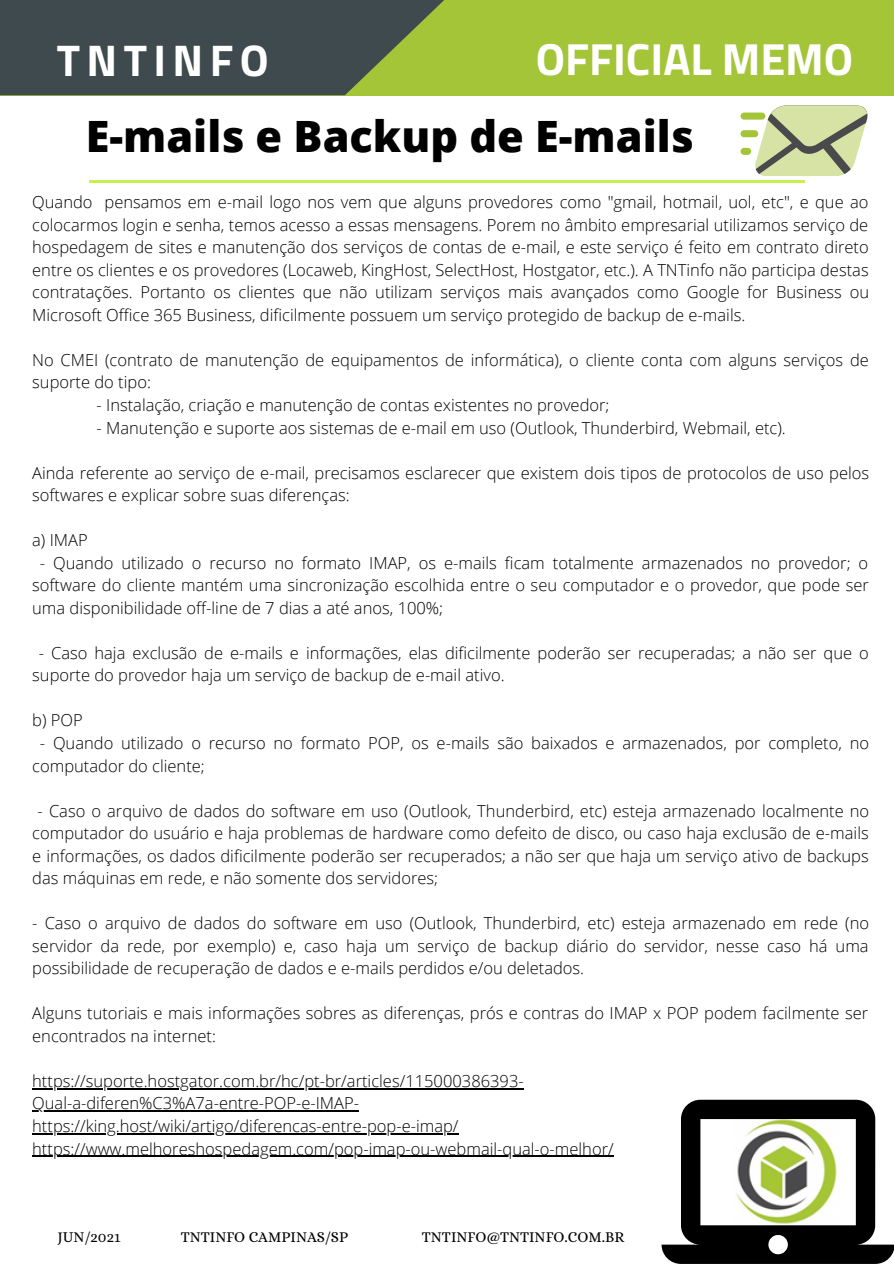
<style>
.page{position:relative;width:894px;height:1264px;background:#fff}
.page>*{position:absolute;margin:0;border:0;box-sizing:border-box;transform-origin:0 0}
.t1{font:700 45px "Titillium Web";color:#fff}
.t2{font:700 44.4px "Titillium Web";letter-spacing:.145em;color:#fff}
.t3{font:800 43.2px "Open Sans";color:#000}
.t4{font:300 16.5px/22.5px "Open Sans";color:#000}
.t5{font:15px "Alice";color:#000}
</style>
<div class="page">
<div style="left:0;top:0;width:893px;height:95px;background:#a4c538"></div>
<hr style="left:89px;top:180px;width:715px;height:3px;background:#c8ef4f">
<svg style="left:0;top:0;width:444px;height:95px;background:#49574a"></svg>
<svg style="left:661px;top:1099px;width:232px;height:164px"></svg>
<hr style="left:32px;top:1088px;width:491px;height:1px;background:#000">
<hr style="left:32px;top:1110px;width:327px;height:1px;background:#000">
<hr style="left:32px;top:1133px;width:426px;height:1px;background:#000">
<hr style="left:32px;top:1155px;width:581px;height:1px;background:#000">
<svg style="left:740px;top:105px;width:128px;height:71px"></svg>
<p class="t2" style="left:57px;top:25px;width:213px">TNTINFO</p>
<p class="t1" style="left:535px;top:24px;width:319px">OFFICIAL MEMO</p>
<p class="t3" style="left:86px;top:106px;width:609px">E-mails e Backup de E-mails</p>
<p class="t4" style="left:32px;top:190px;width:838px;text-align:justify">Quando pensamos em e-mail logo nos vem que alguns provedores como "gmail, hotmail, uol, etc", e que ao colocarmos login e senha, temos acesso a essas mensagens. Porem no âmbito empresarial utilizamos serviço de hospedagem de sites e manutenção dos serviços de contas de e-mail, e este serviço é feito em contrato direto entre os clientes e os provedores (Locaweb, KingHost, SelectHost, Hostgator, etc.). A TNTinfo não participa destas contratações. Portanto os clientes que não utilizam serviços mais avançados como Google for Business ou Microsoft Office 365 Business, dificilmente possuem um serviço protegido de backup de e-mails.</p>
<p class="t4" style="left:32px;top:348px;width:837px">No CMEI (contrato de manutenção de equipamentos de informática), o cliente conta com alguns serviços de suporte do tipo:</p>
<p class="t4" style="left:96px;top:393px;width:514px">- Instalação, criação e manutenção de contas existentes no provedor;</p>
<p class="t4" style="left:96px;top:416px;width:690px">- Manutenção e suporte aos sistemas de e-mail em uso (Outlook, Thunderbird, Webmail, etc).</p>
<p class="t4" style="left:32px;top:461px;width:838px">Ainda referente ao serviço de e-mail, precisamos esclarecer que existem dois tipos de protocolos de uso pelos softwares e explicar sobre suas diferenças:</p>
<p class="t4" style="left:32px;top:528px;width:57px">a) IMAP</p>
<p class="t4" style="left:32px;top:551px;width:838px;text-align:justify;text-indent:8px">- Quando utilizado o recurso no formato IMAP, os e-mails ficam totalmente armazenados no provedor; o software do cliente mantém uma sincronização escolhida entre o seu computador e o provedor, que pode ser uma disponibilidade off-line de 7 dias a até anos, 100%;</p>
<p class="t4" style="left:32px;top:641px;width:837px;text-indent:7px">- Caso haja exclusão de e-mails e informações, elas dificilmente poderão ser recuperadas; a não ser que o suporte do provedor haja um serviço de backup de e-mail ativo.</p>
<p class="t4" style="left:32px;top:708px;width:52px">b) POP</p>
<p class="t4" style="left:32px;top:731px;width:838px;text-indent:8px">- Quando utilizado o recurso no formato POP, os e-mails são baixados e armazenados, por completo, no computador do cliente;</p>
<p class="t4" style="left:32px;top:799px;width:838px;text-align:justify;text-indent:5px">- Caso o arquivo de dados do software em uso (Outlook, Thunderbird, etc) esteja armazenado localmente no computador do usuário e haja problemas de hardware como defeito de disco, ou caso haja exclusão de e-mails e informações, os dados dificilmente poderão ser recuperados; a não ser que haja um serviço ativo de backups das máquinas em rede, e não somente dos servidores;</p>
<p class="t4" style="left:32px;top:911px;width:838px;text-align:justify">- Caso o arquivo de dados do software em uso (Outlook, Thunderbird, etc) esteja armazenado em rede (no servidor da rede, por exemplo) e, caso haja um serviço de backup diário do servidor, nesse caso há uma possibilidade de recuperação de dados e e-mails perdidos e/ou deletados.</p>
<p class="t4" style="left:32px;top:1001px;width:837px">Alguns tutoriais e mais informações sobres as diferenças, prós e contras do IMAP x POP podem facilmente ser encontrados na internet:</p>
<p class="t4" style="left:32px;top:1069px;width:493px">https://suporte.hostgator.com.br/hc/pt-br/articles/115000386393-</p>
<p class="t4" style="left:32px;top:1091px;width:328px">Qual-a-diferen%C3%A7a-entre-POP-e-IMAP-</p>
<p class="t4" style="left:32px;top:1114px;width:427px">https://king.host/wiki/artigo/diferencas-entre-pop-e-imap/</p>
<p class="t4" style="left:32px;top:1136px;width:583px">https://www.melhoreshospedagem.com/pop-imap-ou-webmail-qual-o-melhor/</p>
<p class="t5" style="left:57px;top:1228px;width:65px">JUN/2021</p>
<p class="t5" style="left:181px;top:1228px;width:169px">TNTINFO CAMPINAS/SP</p>
<p class="t5" style="left:422px;top:1228px;width:204px">TNTINFO@TNTINFO.COM.BR</p>
</div>
